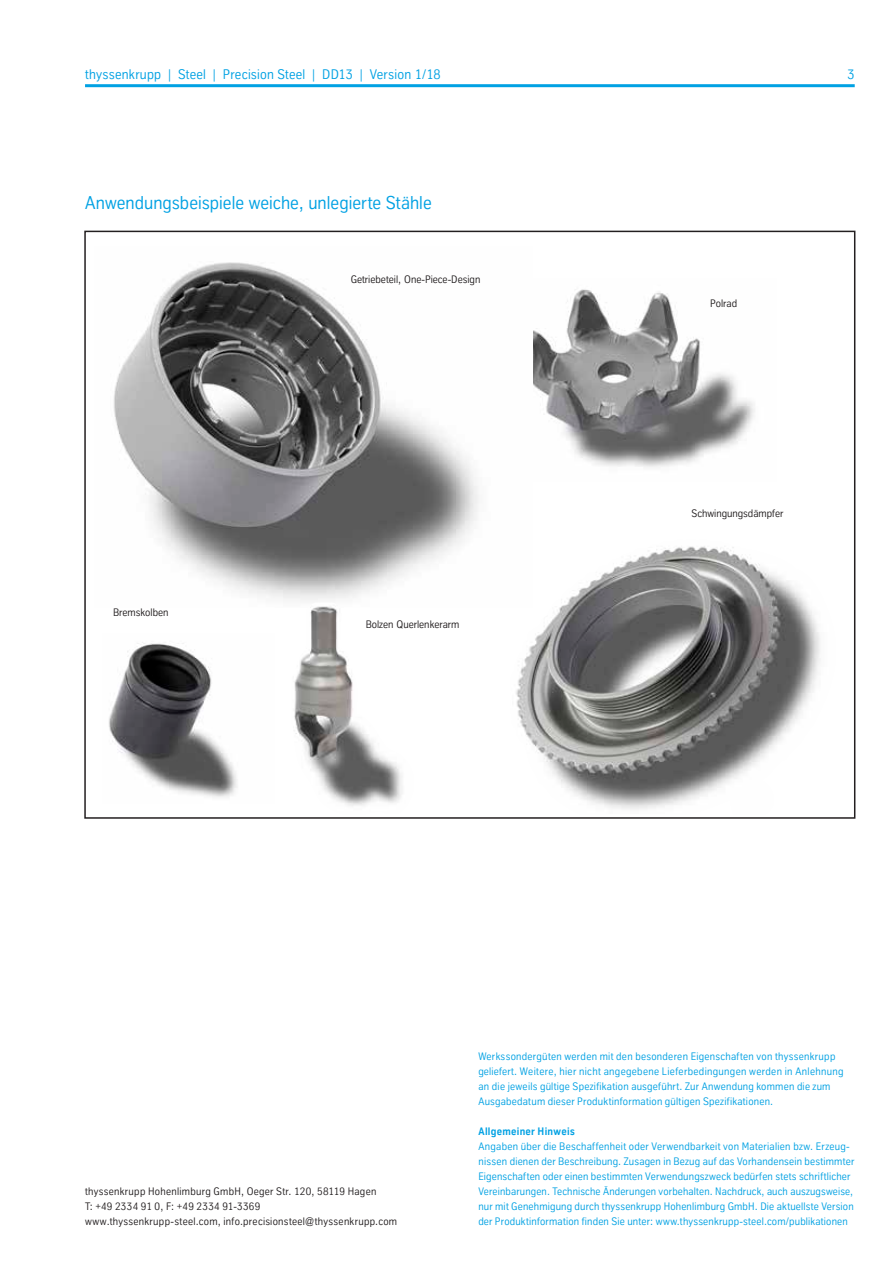
<style>
.page{position:relative;width:893px;height:1263px;background:#fff}
.page>*{position:absolute;margin:0;border:0;box-sizing:border-box;transform-origin:0 0}
.t1{font:18px "TK Type";letter-spacing:.005em;color:#00a1e3}
.t2{font:13.5px "TK Type";letter-spacing:.015em;color:#00a1e3}
.t3{font:10.5px/15px "TK Type";letter-spacing:.02em;color:#00a1e3}
.t4{font:10.5px/15px "TK Type";letter-spacing:.025em;color:#231f20}
.t5{font:10.5px "TK Type";color:#231f20}
.t6{font:700 10.5px "TK Type";letter-spacing:.025em;color:#00a1e3}
</style>
<div class="page">
<img style="left:533px;top:289px;width:222px;height:178px">
<img style="left:113px;top:262px;width:366px;height:339px">
<img style="left:294px;top:606px;width:108px;height:200px">
<img style="left:516px;top:546px;width:278px;height:264px">
<img style="left:109px;top:642px;width:128px;height:155px">
<hr style="left:85px;top:84px;width:770px;height:3px;background:#00a1e3">
<p class="t2" style="left:85px;top:67px;width:357px">thyssenkrupp | Steel | Precision Steel | DD13 | Version 1/18</p>
<p class="t2" style="left:847px;top:67px;width:9px">3</p>
<h1 class="t1" style="left:85px;top:193px;width:348px">Anwendungsbeispiele weiche, unlegierte Stähle</h1>
<p class="t5" style="left:113px;top:607px;width:57px">Bremskolben</p>
<p class="t5" style="left:351px;top:274px;width:131px">Getriebeteil, One-Piece-Design</p>
<p class="t5" style="left:366px;top:619px;width:95px">Bolzen Querlenkerarm</p>
<p class="t4" style="left:710px;top:296px;width:29px">Polrad</p>
<p class="t5" style="left:691px;top:508px;width:94px">Schwingungsdämpfer</p>
<p class="t4" style="left:85px;top:1184px;width:314px">thyssenkrupp Hohenlimburg GmbH, Oeger Str. 120, 58119 Hagen<br>T: +49 2334 91 0, F: +49 2334 91-3369 www.thyssenkrupp-steel.com, info.precisionsteel@thyssenkrupp.com</p>
<p class="t3" style="left:478px;top:1049px;width:367px">Werkssondergüten werden mit den besonderen Eigenschaften von thyssenkrupp geliefert. Weitere, hier nicht angegebene Lieferbedingungen werden in Anlehnung an die jeweils gültige Spezifikation ausgeführt. Zur Anwendung kommen die zum Ausgabedatum dieser Produktinformation gültigen Spezifikationen.</p>
<p class="t6" style="left:478px;top:1125px;width:98px">Allgemeiner Hinweis</p>
<p class="t3" style="left:478px;top:1139px;width:377px">Angaben über die Beschaffenheit oder Verwendbarkeit von Materialien bzw. Erzeug&shy;nissen dienen der Beschreibung. Zusagen in Bezug auf das Vorhandensein bestimmter Eigenschaften oder einen bestimmten Verwendungszweck bedürfen stets schriftlicher Vereinbarungen. Technische Änderungen vorbehalten. Nachdruck, auch auszugsweise, nur mit Genehmigung durch thyssenkrupp Hohenlimburg GmbH. Die aktuellste Version der Produktinformation finden Sie unter: www.thyssenkrupp-steel.com/publikationen</p>
</div>
